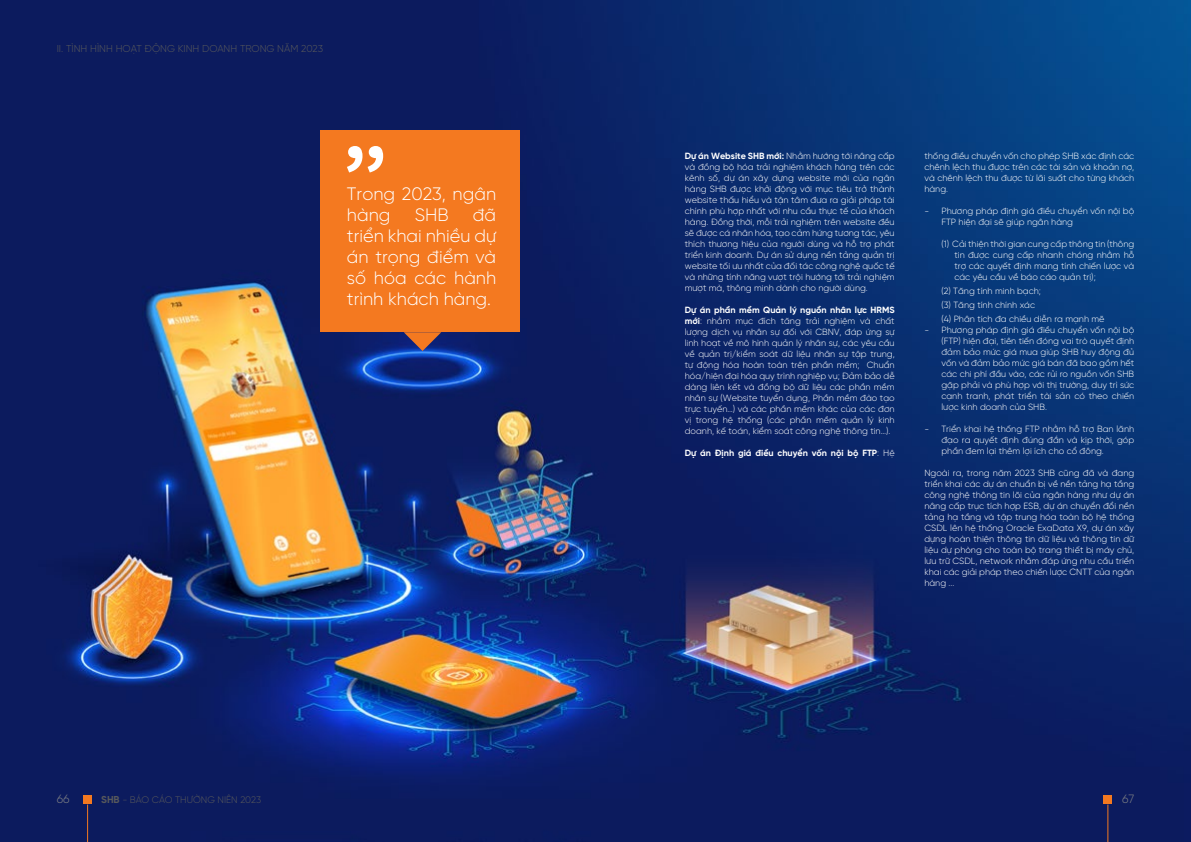
<style>
.page{position:relative;width:1191px;height:842px;background:#fff}
.page>*{position:absolute;margin:0;border:0;box-sizing:border-box;transform-origin:0 0}
.t1{font:300 18px/21px "SVN Gilroy";color:#fff}
.t2{font:300 12px "SVN Gilroy";color:#808285}
.t3{font:300 10px "SVN Gilroy";color:#58595b}
.t4{font:300 9.5px "SVN Gilroy";color:#58595b}
.t5{font:300 9px/11px "SVN Gilroy";color:#fff;text-align:justify}
.t6{font:700 9px "SVN Gilroy";color:#fff}
.s1{font-weight:700}
.s2{font-weight:300}
.s3{font-weight:700;font-size:10px}
</style>
<div class="page">
<img style="left:0;top:0;width:1191px;height:842px">
<div style="left:1102px;top:795px;width:9px;height:8px;background:#f47920"></div>
<div style="left:83px;top:795px;width:9px;height:8px;background:#f47920"></div>
<hr style="left:87px;top:804px;width:1px;height:38px;background:#f47920">
<hr style="left:1107px;top:804px;width:1px;height:38px;background:#f47920">
<div style="left:320px;top:130px;width:200px;height:202px;background:#f47920"></div>
<svg style="left:347px;top:146px;width:36px;height:26px"></svg>
<svg style="left:404px;top:332px;width:37px;height:19px"></svg>
<p class="t3" style="left:57px;top:42px;width:268px">II. TÌNH HÌNH HOẠT ĐỘNG KINH DOANH TRONG NĂM 2023</p>
<h1 class="t1" style="left:347px;top:182px;width:151px">Trong 2023, ngân hàng</h1>
<h1 class="t1" style="left:347px;top:203px;width:151px;text-align:justify;text-indent:126px">đã triển khai nhiều dự án trọng điểm và số hóa các hành trình khách hàng.</h1>
<h1 class="t1" style="left:415px;top:203px;width:35px">SHB</h1>
<p class="t5" style="left:685px;top:150px;width:211px"><span class="s1">Dự án Website SHB mới:</span> Nhằm hướng tới nâng cấp và đồng bộ hóa trải nghiệm khách hàng trên các kênh số, dự án xây dựng website mới của ngân hàng SHB được khởi động với mục tiêu trở thành website thấu hiểu và tận tâm đưa ra giải pháp tài chính phù hợp nhất với nhu cầu thực tế của khách hàng. Đồng thời, mỗi trải nghiệm trên website đều sẽ được cá nhân hóa, tạo cảm hứng tương tác, yêu thích thương hiệu của người dùng và hỗ trợ phát triển kinh doanh. Dự án sử dụng nền tảng quản trị website tối ưu nhất của đối tác công nghệ quốc tế và những tính năng vượt trội hướng tới trải nghiệm mượt mà, thông minh dành cho người dùng.</p>
<p class="t5" style="left:685px;top:304px;width:211px"><span class="s1">Dự án phần mềm Quản lý nguồn nhân lực HRMS mới</span>: nhằm mục đích tăng trải nghiệm và chất lượng dịch vụ nhân sự đối với CBNV, đáp ứng sự linh hoạt về mô hình quản lý nhân sự, các yêu cầu về quản trị/kiểm soát dữ liệu nhân sự tập trung, tự động hóa hoàn toàn trên phần mềm; Chuẩn hóa/hiện đại hóa quy trình nghiệp vụ; Đảm bảo dễ dàng liên kết và đồng bộ dữ liệu các phần mềm nhân sự (Website tuyển dụng, Phần mềm đào tạo trực tuyến…) và các phần mềm khác của các đơn vị trong hệ thống (các phần mềm quản lý kinh doanh, kế toán, kiểm soát công nghệ thông tin…).</p>
<p class="t6" style="left:685px;top:446px;width:211px">Dự án Định giá điều chuyển vốn nội bộ FTP<span class="s2">: Hệ</span></p>
<p class="t5" style="left:924px;top:150px;width:211px">thống điều chuyển vốn cho phép SHB xác định các chênh lệch thu được trên các tài sản và khoản nợ, và chênh lệch thu được từ lãi suất cho từng khách hàng.</p>
<p class="t5" style="left:941px;top:205px;width:194px;text-indent:-17px">- Phương pháp định giá điều chuyển vốn nội bộ<br>FTP hiện đại sẽ giúp ngân hàng</p>
<p class="t5" style="left:954px;top:238px;width:181px;text-indent:-13px">(1) Cải thiện thời gian cung cấp thông tin (thông tin được cung cấp nhanh chóng nhằm hỗ trợ các quyết định mang tính chiến lược và các yêu cầu về báo cáo quản trị);</p>
<p class="t5" style="left:941px;top:283px;width:165px;line-height:14px;text-align:left">(2) Tăng tính minh bạch;<br>(3) Tăng tính chính xác<br>(4) Phân tích đa chiều diễn ra mạnh mẽ</p>
<p class="t5" style="left:941px;top:324px;width:194px;text-indent:-17px">- Phương pháp định giá điều chuyển vốn nội bộ (FTP) hiện đại, tiên tiến đóng vai trò quyết định đảm bảo mức giá mua giúp SHB huy động đủ vốn và đảm bảo mức giá bán đã bao gồm hết các chi phí đầu vào, các rủi ro nguồn vốn SHB gặp phải và phù hợp với thị trường, duy trì sức cạnh tranh, phát triển tài sản có theo chiến lược kinh doanh của SHB.</p>
<p class="t5" style="left:941px;top:423px;width:194px;text-indent:-17px">- Triển khai hệ thống FTP nhằm hỗ trợ Ban lãnh đạo ra quyết định đúng đắn và kịp thời, góp phần đem lại thêm lợi ích cho cổ đông.</p>
<p class="t5" style="left:924px;top:467px;width:211px">Ngoài ra, trong năm 2023 SHB cũng đã và đang triển khai các dự án chuẩn bị về nền tảng hạ tầng công nghệ thông tin lõi của ngân hàng như dự án nâng cấp trục tích hợp ESB, dự án chuyển đổi nền tảng hạ tầng và tập trung hóa toàn bộ hệ thống CSDL lên hệ thống Oracle ExaData X9, dự án xây dựng hoàn thiện thông tin dữ liệu và thông tin dữ liệu dự phòng cho toàn bộ trang thiết bị máy chủ, lưu trữ CSDL, network nhằm đáp ứng nhu cầu triển khai các giải pháp theo chiến lược CNTT của ngân hàng ...</p>
<h2 class="t2" style="left:57px;top:791px;width:14px">66</h2>
<p class="t4" style="left:101px;top:793px;width:161px"><span class="s3">SHB</span> - BÁO CÁO THƯỜNG NIÊN 2023</p>
<h2 class="t2" style="left:1122px;top:791px;width:13px">67</h2>
</div>
